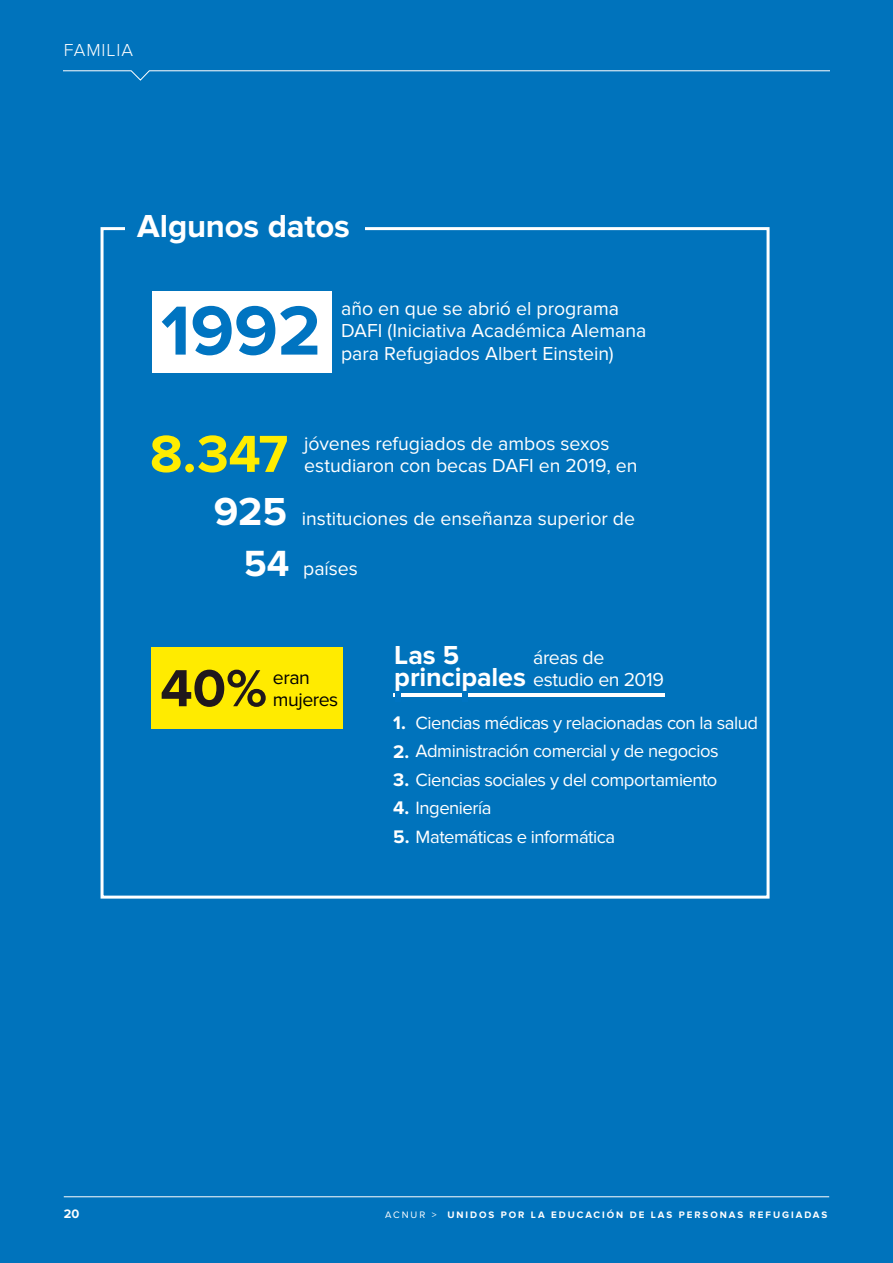
<style>
.page{position:relative;width:893px;height:1263px;background:#0073bc}
.page>*{position:absolute;margin:0;border:0;box-sizing:border-box;transform-origin:0 0}
.t1{font:700 71.85px "Proxima Nova";color:#0074c1}
.t2{font:700 54.15px "Proxima Nova";color:#20181c}
.t3{font:700 54px "Proxima Nova";color:#ffed00}
.t4{font:700 40.5px "Proxima Nova";color:#fff}
.t5{font:700 37.8px "Proxima Nova";color:#fff}
.t6{font:700 33px "Proxima Nova";letter-spacing:-.005em;color:#fff}
.t7{font:700 27px/22.5px "Proxima Nova";letter-spacing:-.005em;color:#fff}
.t8{font:19.5px/22.5px "Proxima Nova";color:#fff}
.t9{font:19.5px "Proxima Nova";letter-spacing:-.02em;color:#fff}
.t10{font:19.5px "Proxima Nova";letter-spacing:-.02em;color:#000}
.t11{font:700 18.9px "Proxima Nova";color:#fff}
.t12{font:18.45px "Proxima Nova";letter-spacing:-.025em;color:#fff}
.t13{font:300 18px "Proxima Nova";letter-spacing:.05em;color:#fff}
.t14{font:700 12.75px "Proxima Nova";color:#fff}
.t15{font:700 9.75px "Proxima Nova";letter-spacing:.2em;color:#fff}
.s1{font-weight:700;font-size:18.9px}
.s2{font-weight:400}
</style>
<div class="page">
<div style="left:101px;top:227px;width:669px;height:671px;border:3px solid #fff"></div>
<div style="left:125px;top:206px;width:239px;height:44px;background:#0073bc"></div>
<div style="left:152px;top:291px;width:180px;height:82px;background:#fff"></div>
<div style="left:152px;top:648px;width:191px;height:81px;background:#ffeb00"></div>
<hr style="left:393px;top:693px;width:272px;height:4px;background:#fff">
<div style="left:395px;top:687px;width:6px;height:15px;background:#0074c1"></div>
<div style="left:462px;top:687px;width:6px;height:15px;background:#0074c1"></div>
<svg style="left:64px;top:71px;width:765px;height:10px"></svg>
<hr style="left:64px;top:1196px;width:765px;height:1px;background:#fff">
<p class="t13" style="left:64px;top:40px;width:71px">FAMILIA</p>
<h3 class="t6" style="left:137px;top:207px;width:214px">Algunos datos</h3>
<h1 class="t1" style="left:161px;top:289px;width:162px">1992</h1>
<p class="t8" style="left:341px;top:297px;width:307px">año en que se abrió el programa<br>DAFI (Iniciativa Académica Alemana para Refugiados Albert Einstein)</p>
<h3 class="t3" style="left:150px;top:423px;width:140px">8.347</h3>
<h3 class="t4" style="left:214px;top:488px;width:75px">925</h3>
<h3 class="t5" style="left:244px;top:541px;width:47px">54</h3>
<p class="t8" style="left:304px;top:432px;width:335px">jóvenes refugiados de ambos sexos estudiaron con becas DAFI en 2019, en</p>
<p class="t8" style="left:302px;top:507px;width:335px">instituciones de enseñanza superior de</p>
<p class="t8" style="left:303px;top:558px;width:56px">países</p>
<h3 class="t7" style="left:394px;top:644px;width:133px">Las 5 principales</h3>
<p class="t8" style="left:533px;top:646px;width:73px">áreas de</p>
<h2 class="t2" style="left:160px;top:657px;width:108px">40%</h2>
<p class="t10" style="left:273px;top:666px;width:39px">eran</p>
<p class="t9" style="left:533px;top:668px;width:132px">estudio en 2019</p>
<p class="t10" style="left:273px;top:689px;width:67px">mujeres</p>
<p class="t12" style="left:416px;top:712px;width:344px">Ciencias médicas y relacionadas con la salud</p>
<p class="t11" style="left:393px;top:712px;width:14px">1.</p>
<p class="t12" style="left:393px;top:741px;width:327px"><span class="s1">2.</span> Administración comercial y de negocios</p>
<p class="t12" style="left:393px;top:769px;width:326px"><span class="s1">3.</span> Ciencias sociales y del comportamiento</p>
<p class="t12" style="left:393px;top:798px;width:100px"><span class="s1">4.</span> Ingeniería</p>
<p class="t12" style="left:393px;top:826px;width:224px"><span class="s1">5.</span> Matemáticas e informática</p>
<p class="t14" style="left:64px;top:1207px;width:17px">20</p>
<p class="t15" style="left:385px;top:1209px;width:444px"><span class="s2">ACNUR &gt;</span> UNIDOS POR LA EDUCACIÓN DE LAS PERSONAS REFUGIADAS</p>
</div>
